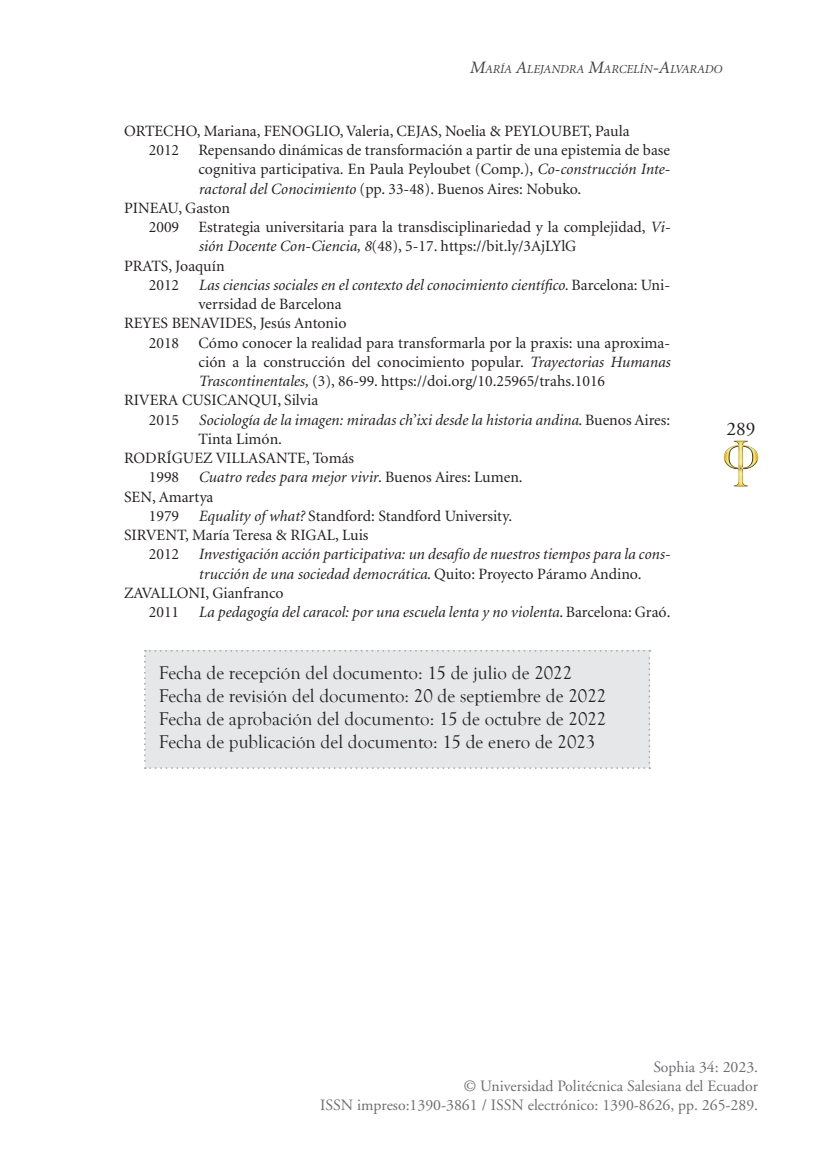
<style>
.page{position:relative;width:819px;height:1151px;background:#fff}
.page>*{position:absolute;margin:0;border:0;box-sizing:border-box;transform-origin:0 0}
.t1{font:19.25px "Adobe Garamond";color:#231f20}
.t2{font:18.9px/23.1px "Goudy Old Style T";color:#231f20}
.t3{font:15.75px "Minion";color:#231f20}
.t4{font:italic 15.75px "Minion";color:#231f20}
.t5{font:15.75px/19.2px "Adobe Garamond";color:#6c6d70;text-align:right}
.t6{font:italic 12.25px "Minion";color:#3e3e3f}
.s1{font-size:17.5px}
.s2{font-style:italic}
.s3{font-style:normal}
</style>
<div class="page">
<img style="left:723px;top:440px;width:35px;height:47px">
<div style="left:144px;top:650px;width:506px;height:119px;background:#e6e7e9"></div>
<p class="t6" style="left:469px;top:63px;width:254px"><span class="s1">M</span>ARÍA <span class="s1">A</span>LEJANDRA <span class="s1">M</span>ARCELÍN<span class="s1">-A</span>LVARADO</p>
<p class="t3" style="left:124px;top:123px;width:507px">ORTECHO, Mariana, FENOGLIO, Valeria, CEJAS, Noelia &amp; PEYLOUBET, Paula</p>
<p class="t3" style="left:149px;top:142px;width:522px">2012 Repensando dinámicas de transformación a partir de una epistemia de base</p>
<p class="t3" style="left:198px;top:162px;width:473px">cognitiva participativa<span class="s2">.</span> En Paula Peyloubet (Comp.), <span class="s2">Co-construcción Inte-</span></p>
<p class="t3" style="left:198px;top:181px;width:384px"><span class="s2">ractoral del Conocimiento</span> (pp. 33-48). Buenos Aires: Nobuko.</p>
<p class="t3" style="left:124px;top:200px;width:108px">PINEAU, Gaston</p>
<p class="t3" style="left:149px;top:219px;width:522px">2009 Estrategia universitaria para la transdisciplinariedad y la complejidad, <span class="s2">Vi-</span></p>
<p class="t3" style="left:198px;top:239px;width:379px"><span class="s2">sión Docente Con-Ciencia, 8</span>(48), 5-17. https://bit.ly/3AjLYlG</p>
<p class="t3" style="left:124px;top:258px;width:102px">PRATS, Joaquín</p>
<p class="t4" style="left:149px;top:277px;width:522px"><span class="s3">2012</span> Las ciencias sociales en el contexto del conocimiento científico. <span class="s3">Barcelona: Uni-</span></p>
<p class="t3" style="left:198px;top:296px;width:144px">verrsidad de Barcelona</p>
<p class="t3" style="left:124px;top:316px;width:224px">REYES BENAVIDES, Jesús Antonio</p>
<p class="t3" style="left:149px;top:335px;width:522px">2018 Cómo conocer la realidad para transformarla por la praxis: una aproxima-</p>
<p class="t3" style="left:198px;top:354px;width:473px">ción a la construcción del conocimiento popular. <span class="s2">Trayectorias Humanas</span></p>
<p class="t3" style="left:198px;top:373px;width:408px"><span class="s2">Trascontinentales,</span> (3), 86-99. https://doi.org/10.25965/trahs.1016</p>
<p class="t3" style="left:124px;top:393px;width:195px">RIVERA CUSICANQUI, Silvia</p>
<p class="t4" style="left:149px;top:412px;width:523px"><span class="s3">2015</span> Sociología de la imagen: miradas ch’ixi desde la historia andina<span class="s3">. Buenos Aires:</span></p>
<p class="t3" style="left:198px;top:431px;width:85px">Tinta Limón.</p>
<p class="t3" style="left:124px;top:450px;width:231px">RODRÍGUEZ VILLASANTE, Tomás</p>
<p class="t4" style="left:149px;top:470px;width:375px"><span class="s3">1998</span> Cuatro redes para mejor vivir<span class="s3">. Buenos Aires: Lumen.</span></p>
<p class="t3" style="left:124px;top:489px;width:91px">SEN, Amartya</p>
<p class="t3" style="left:149px;top:508px;width:365px">1979 <span class="s2">Equality of what?</span> Standford: Standford University.</p>
<p class="t3" style="left:124px;top:527px;width:246px">SIRVENT, María Teresa &amp; RIGAL, Luis</p>
<p class="t4" style="left:149px;top:547px;width:522px"><span class="s3">2012</span> Investigación acción participativa: un desafío de nuestros tiempos para la cons-</p>
<p class="t4" style="left:198px;top:566px;width:444px">trucción de una sociedad democrática<span class="s3">. Quito: Proyecto Páramo Andino.</span></p>
<p class="t3" style="left:124px;top:585px;width:161px">ZAVALLONI, Gianfranco</p>
<p class="t4" style="left:149px;top:604px;width:523px"><span class="s3">2011</span> La pedagogía del caracol: por una escuela lenta y no violenta<span class="s3">. Barcelona: Graó.</span></p>
<p class="t2" style="left:159px;top:661px;width:449px">Fecha de recepción del documento: 15 de julio de 2022<br>Fecha de revisión del documento: 20 de septiembre de 2022<br>Fecha de aprobación del documento: 15 de octubre de 2022<br>Fecha de publicación del documento: 15 de enero de 2023</p>
<p class="t1" style="left:726px;top:418px;width:30px">289</p>
<p class="t5" style="left:320px;top:1058px;width:439px">Sophia 34: 2023.<br>© Universidad Politécnica Salesiana del Ecuador<br>ISSN impreso:1390-3861 / ISSN electrónico: 1390-8626, pp. 265-289.</p>
</div>
